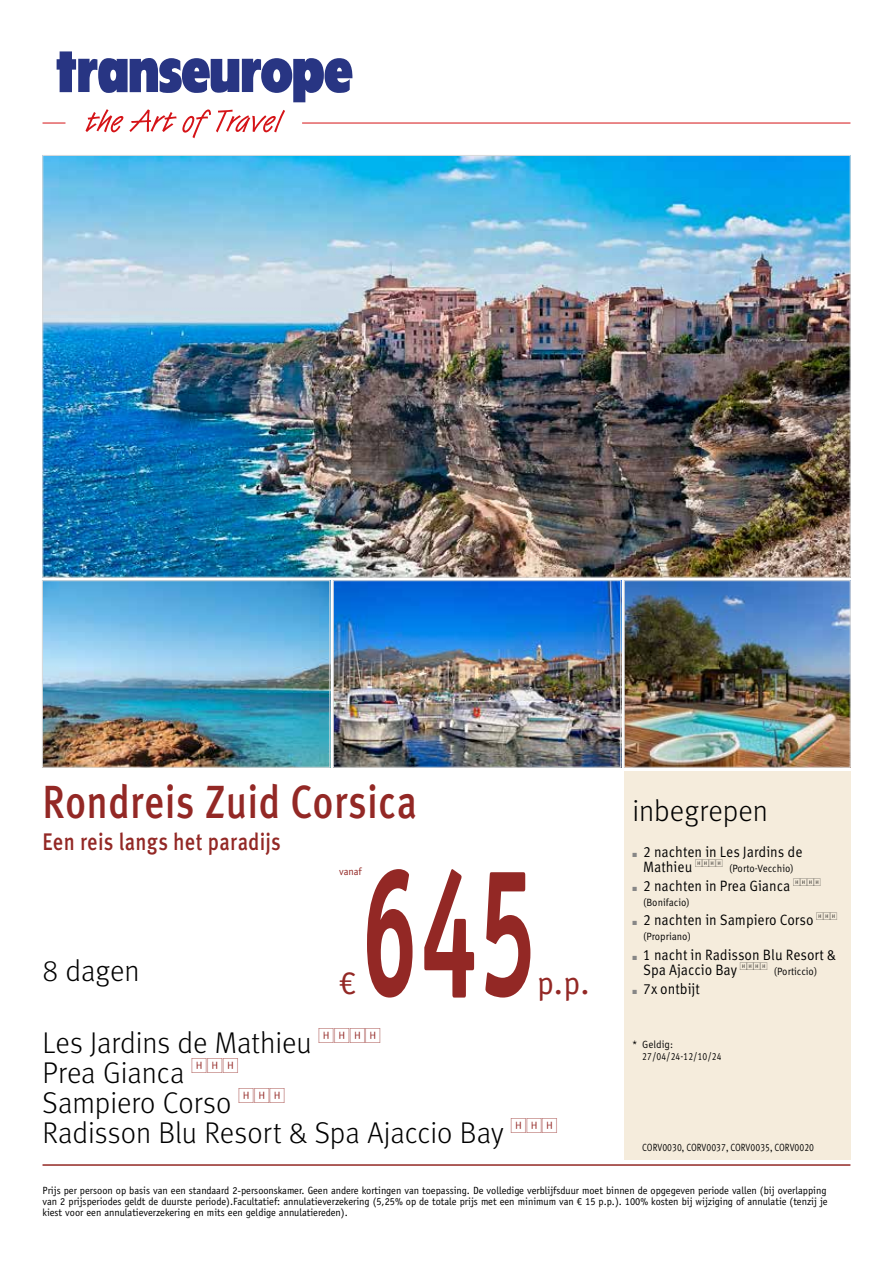
<style>
.page{position:relative;width:893px;height:1263px;background:#fff}
.page>*{position:absolute;margin:0;border:0;box-sizing:border-box;transform-origin:0 0}
.t1{font:700 183px "Officina Sans Std";color:#932825;scale:.58 1}
.t2{font:500 46.5px "Meta Pro";letter-spacing:.005em;color:#932825;scale:.83 1}
.t3{font:33.15px "Officina Sans Std";color:#932825}
.t4{font:300 30px/30px "Meta Pro";color:#000}
.t5{font:500 24px "Meta Pro";letter-spacing:.01em;color:#932825;scale:.83 1}
.t6{font:15px/15px "Meta Correspondence Pro";color:#000;scale:.9 1}
.t7{font:10.5px/11.2px "Officina Sans Std";color:#000}
.t8{font:10.5px/12px "Meta Correspondence Pro";color:#000;scale:.91 1}
.t9{font:10.5px "Meta Correspondence Pro";color:#000;scale:.8 1}
.t10{font:10.5px "Officina Sans Std";color:#932825}
.s1{color:#878787}
</style>
<div class="page">
<div style="left:624px;top:772px;width:226px;height:388px;background:#f5ecdc"></div>
<svg style="left:43px;top:123px;width:22px;height:1px"></svg>
<hr style="left:302px;top:123px;width:548px;height:1px;background:#d51317">
<svg style="left:86px;top:109px;width:37px;height:23px"></svg>
<svg style="left:129px;top:109px;width:156px;height:29px"></svg>
<div style="left:227px;top:59px;width:12px;height:33px;background:#283583"></div>
<svg style="left:57px;top:51px;width:179px;height:42px"></svg>
<svg style="left:242px;top:58px;width:111px;height:44px"></svg>
<hr style="left:43px;top:1164px;width:807px;height:2px;background:#932825">
<img style="left:45px;top:157px;width:803px;height:418px">
<img style="left:44px;top:582px;width:284px;height:183px">
<div style="left:42px;top:580px;width:288px;height:187px;border:1px solid #dadada"></div>
<img style="left:335px;top:582px;width:284px;height:183px">
<div style="left:333px;top:580px;width:288px;height:187px;border:1px solid #dadada"></div>
<img style="left:626px;top:582px;width:222px;height:183px">
<div style="left:624px;top:580px;width:226px;height:187px;border:1px solid #dadada"></div>
<h2 class="t2" style="left:43px;top:766px;width:453px">Rondreis Zuid Corsica</h2>
<h3 class="t5" style="left:43px;top:823px;width:289px">Een reis langs het paradijs</h3>
<h3 class="t4" style="left:43px;top:954px;width:99px">8 dagen</h3>
<p class="t10" style="left:339px;top:865px;width:24px">vanaf</p>
<h1 class="t1" style="left:360px;top:818px;width:307px">645</h1>
<h3 class="t3" style="left:339px;top:964px;width:18px">€</h3>
<h3 class="t3" style="left:537px;top:964px;width:54px">p.p.</h3>
<h3 class="t4" style="left:632px;top:794px;width:137px">inbegrepen</h3>
<h3 class="t6" style="left:643px;top:843px;width:179px;text-indent:-11px"><span class="s1">■</span> 2 nachten in Les Jardins de<br>Mathieu <sup>HHHH</sup></h3>
<p class="t8" style="left:729px;top:861px;width:72px">(Porto-Vecchio)</p>
<h3 class="t6" style="left:632px;top:877px;width:210px"><span class="s1">■</span> 2 nachten in Prea Gianca <sup>HHHH</sup></h3>
<p class="t8" style="left:643px;top:896px;width:53px">(Bonifacio)</p>
<h3 class="t6" style="left:632px;top:912px;width:229px"><span class="s1">■</span> 2 nachten in Sampiero Corso <sup>HHH</sup></h3>
<p class="t8" style="left:643px;top:930px;width:54px">(Propriano)</p>
<h3 class="t6" style="left:643px;top:946px;width:216px;text-indent:-11px"><span class="s1">■</span> 1 nacht in Radisson Blu Resort &amp;<br>Spa Ajaccio Bay <sup>HHHH</sup></h3>
<p class="t8" style="left:774px;top:964px;width:49px">(Porticcio)</p>
<h3 class="t6" style="left:632px;top:980px;width:76px"><span class="s1">■</span> 7x ontbijt</h3>
<h3 class="t4" style="left:43px;top:1026px;width:516px">Les Jardins de Mathieu <sup>HHHH<br></sup>Prea Gianca <sup>HHH<br></sup>Sampiero Corso <sup>HHH<br></sup>Radisson Blu Resort &amp; Spa Ajaccio Bay <sup>HHH</sup></h3>
<p class="t8" style="left:642px;top:1037px;width:89px;text-indent:-10px">* Geldig:<br>27/04/24-12/10/24</p>
<p class="t9" style="left:642px;top:1139px;width:216px">CORV0030, CORV0037, CORV0035, CORV0020</p>
<p class="t7" style="left:43px;top:1184px;width:787px">Prijs per persoon op basis van een standaard 2-persoonskamer. Geen andere kortingen van toepassing. De volledige verblijfsduur moet binnen de opgegeven periode vallen (bij overlapping van 2 prijsperiodes geldt de duurste periode).Facultatief: annulatieverzekering (5,25% op de totale prijs met een minimum van € 15 p.p.). 100% kosten bij wijziging of annulatie (tenzij je kiest voor een annulatieverzekering en mits een geldige annulatiereden).</p>
</div>
